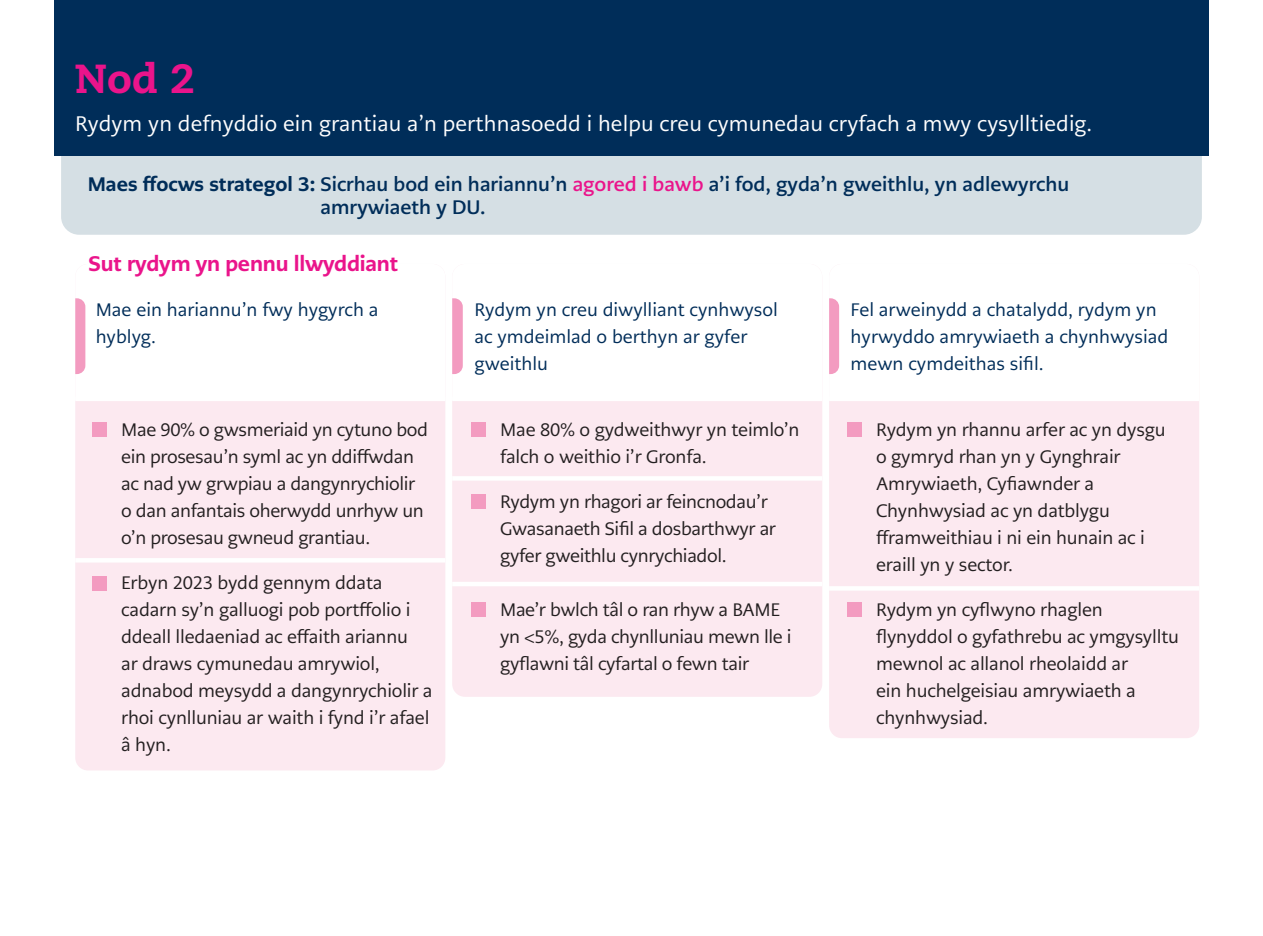
<style>
.page{position:relative;width:1263px;height:936px;background:#fff}
.page>*{position:absolute;margin:0;border:0;box-sizing:border-box;transform-origin:0 0}
.Subheading_1{font:800 40.5px "Caecilia LT Pro 85";color:#ea148b}
.Introduction_1{font:21px "PMN Caecilia Sans Text";letter-spacing:.005em;color:#fff}
.Body_copy{font:800 21px "PMN Caecilia Sans Text";letter-spacing:-.01em;color:#ea148b}
.Body_copy-2{font:700 19.5px/23.4px "PMN Caecilia Sans Text";color:#002d59}
.t1{font:18px/27px "PMN Caecilia Sans Text";letter-spacing:-.01em;color:#231f20}
.Body_copy-3{font:18px/27px "PMN Caecilia Sans Text";color:#002d59}
.s1{font-weight:800}
.s2{color:#ea148b}
</style>
<div class="page">
<div style="left:61px;top:97px;width:1141px;height:138px;background:#d5dfe4;border-radius:18px"></div>
<div style="left:54px;top:0;width:1155px;height:155px;background:#002d59"></div>
<div style="left:75px;top:264px;width:370px;height:506px;background:#fce9f0;border-radius:13px"></div>
<div style="left:75px;top:264px;width:370px;height:136px;background:#fff"></div>
<div style="left:75px;top:396px;width:370px;height:5px;background:#fff"></div>
<hr style="left:75px;top:558px;width:370px;height:4px;background:#fff">
<svg style="left:75px;top:298px;width:10px;height:76px"></svg>
<div style="left:452px;top:264px;width:370px;height:432px;background:#fce9f0;border-radius:13px"></div>
<div style="left:452px;top:264px;width:370px;height:136px;background:#fff"></div>
<div style="left:452px;top:396px;width:370px;height:5px;background:#fff"></div>
<hr style="left:452px;top:476px;width:370px;height:4px;background:#fff">
<div style="left:452px;top:581px;width:370px;height:5px;background:#fff"></div>
<svg style="left:452px;top:298px;width:11px;height:76px"></svg>
<div style="left:829px;top:264px;width:370px;height:474px;background:#fce9f0;border-radius:13px"></div>
<div style="left:829px;top:264px;width:370px;height:136px;background:#fff"></div>
<div style="left:829px;top:396px;width:370px;height:5px;background:#fff"></div>
<hr style="left:829px;top:586px;width:370px;height:4px;background:#fff">
<svg style="left:829px;top:298px;width:10px;height:76px"></svg>
<div style="left:92px;top:422px;width:15px;height:14px;background:#f39bc0"></div>
<div style="left:92px;top:576px;width:15px;height:14px;background:#f39bc0"></div>
<div style="left:471px;top:422px;width:14px;height:14px;background:#f39bc0"></div>
<div style="left:471px;top:494px;width:14px;height:15px;background:#f39bc0"></div>
<div style="left:847px;top:422px;width:14px;height:14px;background:#f39bc0"></div>
<div style="left:847px;top:602px;width:14px;height:14px;background:#f39bc0"></div>
<div style="left:471px;top:602px;width:14px;height:14px;background:#f39bc0"></div>
<p class="Subheading_1" style="left:75px;top:51px;width:121px">Nod 2</p>
<p class="Introduction_1" style="left:75px;top:110px;width:1018px">Rydym yn defnyddio ein grantiau a’n perthnasoedd i helpu creu cymunedau cryfach a mwy cysylltiedig.</p>
<p class="Body_copy-2" style="left:320px;top:172px;width:750px;text-indent:-233px"><span class="s1">Maes ffocws strategol 3:</span> Sicrhau bod ein hariannu’n <span class="s2">agored i bawb</span> a’i fod, gyda’n gweithlu, yn adlewyrchu amrywiaeth y DU.</p>
<p class="Body_copy" style="left:89px;top:250px;width:311px">Sut rydym yn pennu llwyddiant</p>
<p class="Body_copy-3" style="left:96px;top:296px;width:284px">Mae ein hariannu’n fwy hygyrch a hyblyg.</p>
<p class="Body_copy-3" style="left:475px;top:296px;width:305px">Rydym yn creu diwylliant cynhwysol ac ymdeimlad o berthyn ar gyfer gweithlu</p>
<p class="Body_copy-3" style="left:851px;top:296px;width:319px">Fel arweinydd a chatalydd, rydym yn hyrwyddo amrywiaeth a chynhwysiad mewn cymdeithas sifil.</p>
<p class="t1" style="left:121px;top:415px;width:308px">Mae 90% o gwsmeriaid yn cytuno bod ein prosesau’n syml ac yn ddiffwdan ac nad yw grwpiau a dangynrychiolir o dan anfantais oherwydd unrhyw un o’n prosesau gwneud grantiau.</p>
<p class="t1" style="left:121px;top:568px;width:313px">Erbyn 2023 bydd gennym ddata cadarn sy’n galluogi pob portffolio i ddeall lledaeniad ac effaith ariannu<br>ar draws cymunedau amrywiol, adnabod meysydd a dangynrychiolir a rhoi cynlluniau ar waith i fynd i’r afael â hyn.</p>
<p class="t1" style="left:500px;top:415px;width:301px">Mae 80% o gydweithwyr yn teimlo’n falch o weithio i’r Gronfa.</p>
<p class="t1" style="left:500px;top:487px;width:277px">Rydym yn rhagori ar feincnodau’r<br>Gwasanaeth Sifil a dosbarthwyr ar gyfer gweithlu cynrychiadol.</p>
<p class="t1" style="left:500px;top:595px;width:293px">Mae’r bwlch tâl o ran rhyw a BAME yn &lt;5%, gyda chynlluniau mewn lle i gyflawni tâl cyfartal o fewn tair</p>
<p class="t1" style="left:876px;top:415px;width:291px">Rydym yn rhannu arfer ac yn dysgu o gymryd rhan yn y Gynghrair<br>Amrywiaeth, Cyfiawnder a<br>Chynhwysiad ac yn datblygu fframweithiau i ni ein hunain ac i eraill yn y sector.</p>
<p class="t1" style="left:876px;top:595px;width:304px">Rydym yn cyflwyno rhaglen flynyddol o gyfathrebu ac ymgysylltu mewnol ac allanol rheolaidd ar<br>ein huchelgeisiau amrywiaeth a chynhwysiad.</p>
</div>
